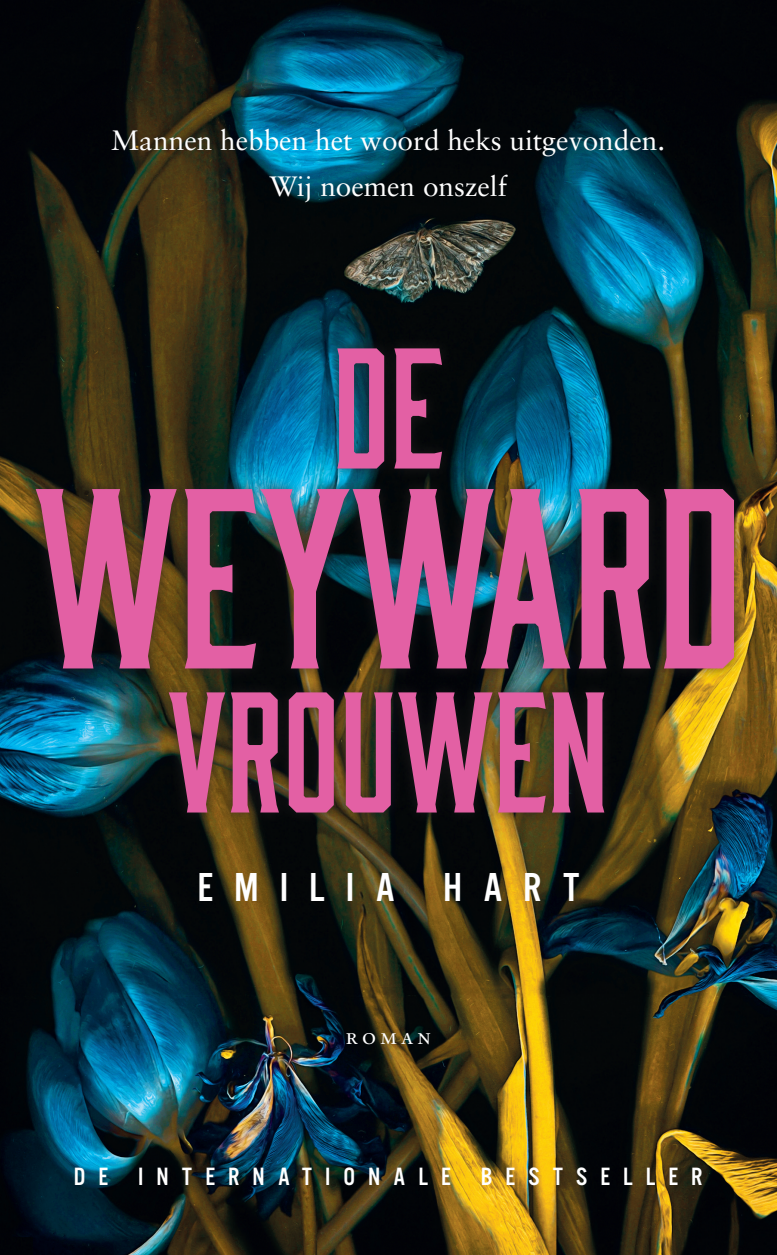
<style>
.page{position:relative;width:777px;height:1255px;background:#fff}
.page>*{position:absolute;margin:0;border:0;box-sizing:border-box;transform-origin:0 0}
.t1{font:236px "Bourbon";color:#e360a4}
.t2{font:158px "Bourbon";color:#e360a4}
.t3{font:42px "Alternate Got No 3 D";letter-spacing:.5em;color:#fff}
.t4{font:28px "Sabon LT Pro";color:#fff}
.t5{font:26px "Alternate Got No 3 D";letter-spacing:.5em;color:#fff}
.t6{font:22px "Sabon LT Pro";letter-spacing:.175em;color:#fff}
</style>
<div class="page">
<img style="left:0;top:0;width:777px;height:1255px">
<div style="left:24px;top:476px;width:723px;height:349px;background:#231f20;opacity:.75"></div>
<div style="left:326px;top:335px;width:128px;height:146px;background:#231f20;opacity:.75"></div>
<p class="t4" style="left:111px;top:123px;width:555px">Mannen hebben het woord heks uitgevonden.</p>
<p class="t4" style="left:269px;top:169px;width:239px">Wij noemen onszelf</p>
<p class="t2" style="left:333px;top:311px;width:113px">DE</p>
<p class="t1" style="left:34px;top:433px;width:709px">WEYWARD</p>
<p class="t2" style="left:168px;top:655px;width:442px">VROUWEN</p>
<p class="t3" style="left:197px;top:865px;width:383px">EMILIA HART</p>
<p class="t6" style="left:346px;top:1022px;width:87px">roman</p>
<p class="t5" style="left:74px;top:1163px;width:630px">DE INTERNATIONALE BESTSELLER</p>
</div>
